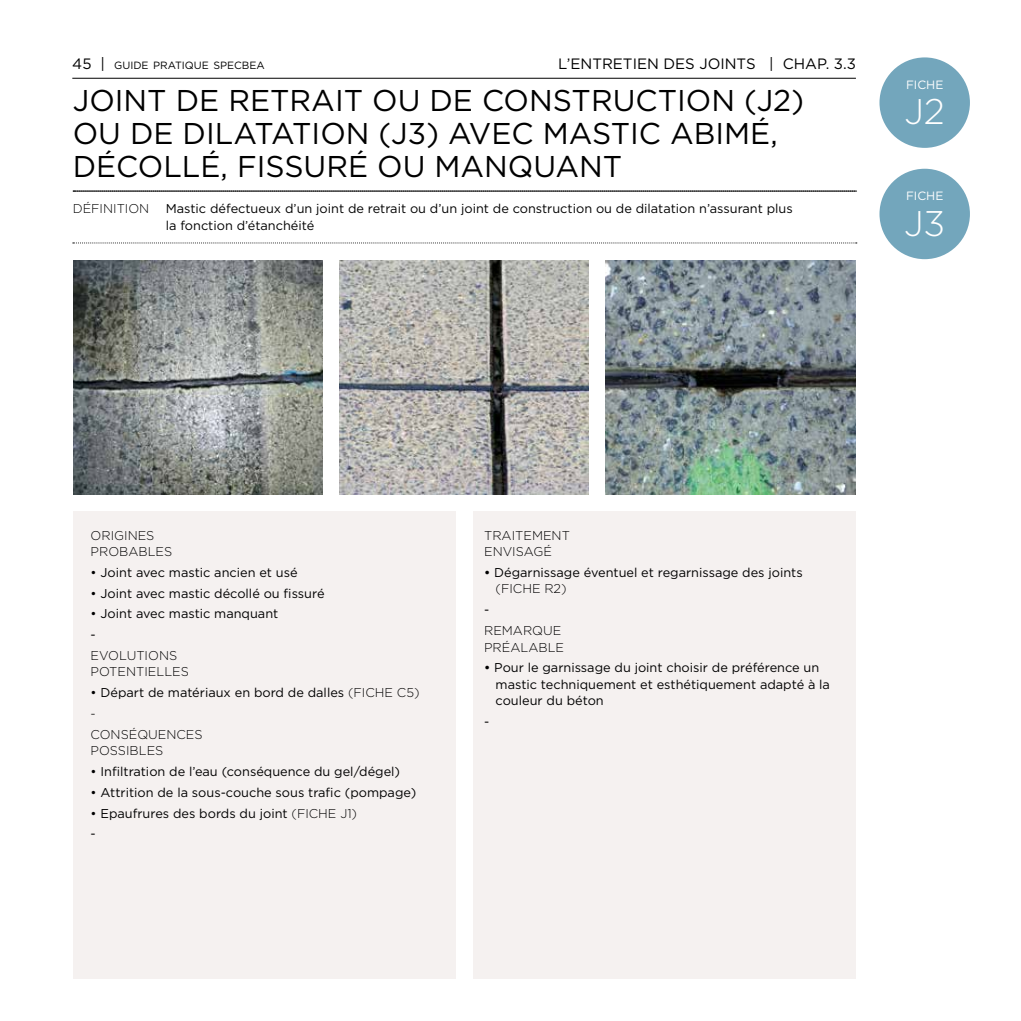
<style>
.page{position:relative;width:1021px;height:1021px;background:#fff}
.page>*{position:absolute;margin:0;border:0;box-sizing:border-box;transform-origin:0 0}
.t1{font:300 35.55px "Gotham";color:#fff}
.t2{font:30px/33px "Gotham";color:#000}
.t3{font:15px "Gotham";color:#000}
.t4{font:12.75px/20.7px "Gotham";color:#000}
.t5{font:300 12.75px/16.5px "Gotham";color:#000}
.t6{font:12px "Gotham";color:#fff}
.t7{font:10.5px "Gotham";color:#000}
.s1{font-size:15px}
.s2{font-weight:300}
.s3{font-weight:500}
</style>
<div class="page">
<hr style="left:72px;top:78px;width:783px;height:1px;background:#000">
<div style="left:879px;top:57px;width:90px;height:91px;background:#73a6bc;border-radius:50%"></div>
<div style="left:879px;top:169px;width:90px;height:90px;background:#73a6bc;border-radius:50%"></div>
<img style="left:73px;top:260px;width:249px;height:234px">
<img style="left:339px;top:260px;width:249px;height:234px">
<img style="left:605px;top:260px;width:250px;height:234px">
<div style="left:73px;top:511px;width:382px;height:467px;background:#f5f1f0"></div>
<div style="left:472px;top:511px;width:383px;height:467px;background:#f5f1f0"></div>
<hr style="left:73px;top:191px;width:782px;height:1px;background:#000">
<svg style="left:73px;top:242px;width:783px;height:1px"></svg>
<p class="t7" style="left:72px;top:59px;width:194px"><span class="s1">45 |</span> GUIDE PRATIQUE SPECBEA</p>
<p class="t3" style="left:558px;top:55px;width:299px">L’ENTRETIEN DES JOINTS | CHAP. 3.3</p>
<h2 class="t2" style="left:73px;top:83px;width:733px">JOINT DE RETRAIT OU DE CONSTRUCTION (J2)<br>OU DE DILATATION (J3) AVEC MASTIC ABIMÉ,<br>DÉCOLLÉ, FISSURÉ OU MANQUANT</h2>
<p class="t5" style="left:73px;top:200px;width:78px">DÉFINITION</p>
<p class="t4" style="left:166px;top:200px;width:628px;line-height:16.5px">Mastic défectueux d’un joint de retrait ou d’un joint de construction ou de dilatation n’assurant plus la fonction d’étanchéité</p>
<p class="t6" style="left:906px;top:77px;width:39px">FICHE</p>
<h1 class="t1" style="left:904px;top:90px;width:42px">J2</h1>
<p class="t6" style="left:906px;top:189px;width:39px">FICHE</p>
<h1 class="t1" style="left:904px;top:201px;width:43px">J3</h1>
<p class="t5" style="left:91px;top:527px;width:83px">ORIGINES<br>PROBABLES</p>
<p class="t4" style="left:91px;top:562px;width:208px">• Joint avec mastic ancien et usé</p>
<p class="t4" style="left:91px;top:582px;width:235px">• Joint avec mastic décollé ou fissuré</p>
<p class="t4" style="left:91px;top:603px;width:189px">• Joint avec mastic manquant -</p>
<p class="t5" style="left:91px;top:647px;width:100px">EVOLUTIONS<br>POTENTIELLES</p>
<p class="t4" style="left:91px;top:682px;width:330px">• Départ de matériaux en bord de dalles <span class="s2">(FICHE C5) -<br>CONSÉQUENCES</span></p>
<p class="t5" style="left:91px;top:742px;width:74px">POSSIBLES</p>
<p class="t4" style="left:91px;top:761px;width:311px">• Infiltration de l’eau (conséquence du gel/dégel)</p>
<p class="t4" style="left:91px;top:781px;width:327px">• Attrition de la sous-couche sous trafic (pompage)</p>
<p class="t4" style="left:91px;top:802px;width:268px">• Epaufrures des bords du joint <span class="s2">(FICHE J1) </span>-</p>
<p class="t5" style="left:484px;top:527px;width:87px">TRAITEMENT<br>ENVISAGÉ</p>
<p class="t4" style="left:495px;top:564px;width:309px;line-height:16.5px;text-indent:-11px"><span class="s3">•</span> Dégarnissage éventuel et regarnissage des joints <span class="s2">(FICHE R2)</span></p>
<p class="t4" style="left:484px;top:599px;width:7px">-</p>
<p class="t5" style="left:484px;top:622px;width:81px">REMARQUE<br>PRÉALABLE</p>
<p class="t4" style="left:495px;top:659px;width:336px;line-height:16.5px;text-indent:-11px"><span class="s3">•</span> Pour le garnissage du joint choisir de préférence un mastic techniquement et esthétiquement adapté à la couleur du béton</p>
<p class="t4" style="left:484px;top:711px;width:7px">-</p>
</div>
